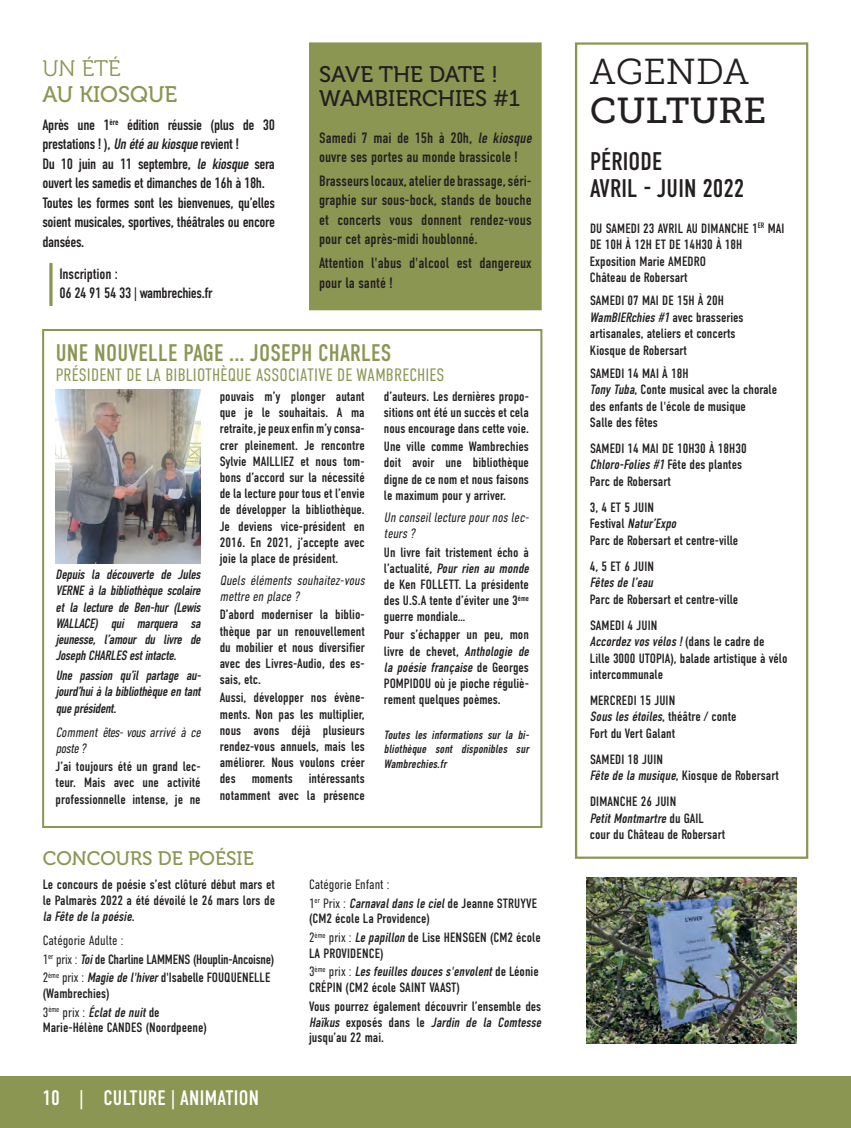
<style>
.page{position:relative;width:851px;height:1128px;background:#fff}
.page>*{position:absolute;margin:0;border:0;box-sizing:border-box;transform-origin:0 0}
.Agenda_Titre_Gras_50{font:36px "Museo Slab 500";color:#231f20}
.Agenda_Titre_Light_1{font:36px "Museo Slab 300";color:#231f20}
.Agenda_Date_10{font:25.5px/27px "DIN Condensed";letter-spacing:.005em;color:#231f20}
.Interview_Titre_Ligh{font:24px "DIN Condensed";letter-spacing:.01em;color:#8b9653}
.t1{font:22.5px/24px "Museo 500";color:#231f20}
.t2{font:22.5px/25.2px "Museo 500";color:#8b9653}
.t3{font:21px "DIN Condensed";letter-spacing:.015em;color:#fff}
.t4{font:19.5px "Museo 500";color:#8b9653}
.Interview_Titre_Ligh-2{font:300 18px "DIN Condensed";letter-spacing:.01em;color:#8b9653}
.TEXTE_10_noir{font:15px/19.5px "DIN Condensed";letter-spacing:-.025em;color:#231f20;text-align:justify}
.TEXTE_10_noir-2{font:15px/19.5px "DIN Condensed";color:#231f20}
.CONTACT2{font:15px/19.5px "DIN Condensed";letter-spacing:-.025em;color:#231f20}
.TEXTE_10_noir-3{font:13.5px/16.2px "DIN Condensed";color:#231f20}
.Agenda_Date_10-2{font:13.5px/16.5px "DIN Condensed";color:#231f20}
.TEXTE_10_noir-4{font:italic 13.5px/16.2px "DIN Condensed";color:#231f20;text-align:justify}
.TEXTE_10_noir-5{font:italic 300 13.5px/16.2px "DIN Condensed";color:#231f20}
.TEXTE_10_noir-6{font:13.5px "DIN Condensed";letter-spacing:-.02em;color:#231f20}
.TEXTE_10_noir-7{font:300 13.5px "DIN Condensed";color:#231f20}
.TEXTE_10_noir-8{font:italic 12px/14.4px "DIN Condensed";color:#231f20;text-align:justify}
.s1{font-family:"Museo 300"}
.s2{font-style:italic}
.s3{font-weight:300}
</style>
<div class="page">
<div style="left:42px;top:329px;width:500px;height:499px;border:2px solid #8b9653"></div>
<img style="left:56px;top:389px;width:145px;height:174px">
<div style="left:0;top:1076px;width:850px;height:52px;background:#8b9653"></div>
<hr style="left:850px;top:1076px;width:1px;height:52px;background:#40ae49">
<img style="left:586px;top:877px;width:210px;height:166px">
<div style="left:310px;top:43px;width:231px;height:267px;background:#8b9653"></div>
<div style="left:309px;top:42px;width:232px;height:268px;border:2px solid #8b9653"></div>
<svg style="left:49px;top:263px;width:4px;height:43px"></svg>
<div style="left:575px;top:42px;width:233px;height:817px;border:2px solid #8b9653"></div>
<p class="t2" style="left:42px;top:56px;width:136px"><span class="s1">UN ÉTÉ<br></span>AU KIOSQUE</p>
<p class="TEXTE_10_noir" style="left:42px;top:115px;width:234px">Après une 1<sup>ère</sup> édition réussie (plus de 30 prestations ! ), <span class="s2">Unétéaukiosque</span>revient !</p>
<p class="TEXTE_10_noir" style="left:42px;top:154px;width:234px">Du 10 juin au 11 septembre, <span class="s2">le kiosque</span> sera ouvert les samedis et dimanches de 16h à 18h.</p>
<p class="TEXTE_10_noir" style="left:42px;top:193px;width:234px">Toutes les formes sont les bienvenues, qu’elles soient musicales, sportives, théâtrales ou encore dansées.</p>
<p class="CONTACT2" style="left:59px;top:264px;width:155px">Inscription :<br>06 24 91 54 33 | wambrechies.fr</p>
<p class="t1" style="left:319px;top:63px;width:203px">SAVE THE DATE !<br>WAMBIERCHIES #1</p>
<p class="TEXTE_10_noir-2" style="left:319px;top:128px;width:217px">Samedi 7 mai de 15h à 20h, <span class="s2">le kiosque </span>ouvre ses portes au monde brassicole !</p>
<p class="TEXTE_10_noir" style="left:319px;top:171px;width:214px">Brasseurs locaux, atelier de brassage, séri&shy;graphie sur sous-bock, stands de bouche et concerts vous donnent rendez-vous pour cet après-midi houblonné.</p>
<p class="TEXTE_10_noir-2" style="left:319px;top:253px;width:214px">Attention l'abus d'alcool est dangereux pour la santé !</p>
<p class="Interview_Titre_Ligh" style="left:56px;top:339px;width:337px">UNE NOUVELLE PAGE ... JOSEPH CHARLES</p>
<p class="Interview_Titre_Ligh-2" style="left:56px;top:364px;width:390px">PRÉSIDENT DE LA BIBLIOTHÈQUE ASSOCIATIVE DE WAMBRECHIES</p>
<p class="TEXTE_10_noir-4" style="left:56px;top:567px;width:149px">Depuis la découverte de Jules VERNE à la bibliothèque scolaire et la lecture de Ben-hur (Lewis WALLACE) qui marquera sa jeunesse, l’amour du livre de JosephCHARLESestintacte.</p>
<p class="TEXTE_10_noir-4" style="left:56px;top:668px;width:149px">Une passion qu’il partage au&shy;jourd’huiàlabibliothèqueentant queprésident.</p>
<p class="TEXTE_10_noir-5" style="left:56px;top:724px;width:149px">Comment êtes-vous arrivé à ce poste?</p>
<p class="TEXTE_10_noir-3" style="left:56px;top:759px;width:146px;text-align:justify">J’ai toujours été un grand lec&shy;teur. Mais avec une activité professionnelle intense, je ne</p>
<p class="TEXTE_10_noir-3" style="left:220px;top:388px;width:146px;text-align:justify">pouvais m’y plonger autant que je le souhaitais. A ma retraite, je peux enfin m’y consa&shy;crer pleinement. Je rencontre Sylvie MAILLIEZ et nous tom&shy;bons d’accord sur la nécessité de la lecture pour tous et l’envie de développer la bibliothèque.<br>Je deviens vice-président en 2016. En 2021, j’accepte avec joie la place de président.</p>
<p class="TEXTE_10_noir-5" style="left:220px;top:572px;width:149px">Quels éléments souhaitez-vous mettre en place ?</p>
<p class="TEXTE_10_noir-3" style="left:220px;top:607px;width:146px;text-align:justify">D’abord moderniser la biblio&shy;thèque par un renouvellement du mobilier et nous diversifier avec des Livres-Audio, des es&shy;sais, etc.</p>
<p class="TEXTE_10_noir-3" style="left:220px;top:690px;width:146px;text-align:justify">Aussi, développer nos évène&shy;ments. Non pas les multiplier, nous avons déjà plusieurs rendez-vous annuels, mais les améliorer. Nous voulons créer des moments intéressants notamment avec la présence</p>
<p class="TEXTE_10_noir-3" style="left:384px;top:388px;width:146px;text-align:justify">d’auteurs. Les dernières propo&shy;sitions ont été un succès et cela nous encourage dans cette voie.</p>
<p class="TEXTE_10_noir-3" style="left:384px;top:439px;width:146px;text-align:justify">Une ville comme Wambrechies doit avoir une bibliothèque digne de ce nom et nous faisons le maximum pour y arriver.</p>
<p class="TEXTE_10_noir-5" style="left:384px;top:510px;width:149px">Un conseillecture pournos lec&shy;teurs ?</p>
<p class="TEXTE_10_noir-3" style="left:384px;top:544px;width:149px">Un livre fait tristement écho à l’actualité, <span class="s2">Pour rien au monde </span>de Ken FOLLETT. La présidente des U.S.A tente d’éviter une 3<sup>ème </sup>guerre mondiale…</p>
<p class="TEXTE_10_noir-3" style="left:384px;top:627px;width:149px">Pour s’échapper un peu, mon livre de chevet, <span class="s2">Anthologie de la poésie française</span> d e G e o r g e s<br>POMPIDOU où je pioche réguliè&shy;rement quelques poèmes.</p>
<p class="TEXTE_10_noir-8" style="left:384px;top:728px;width:149px">Toutes les informations sur la bi&shy;bliothèque sont disponibles sur Wambrechies.fr</p>
<p class="t4" style="left:43px;top:847px;width:212px">CONCOURS DE POÉSIE</p>
<p class="TEXTE_10_noir-3" style="left:43px;top:877px;width:234px;line-height:15.8px;text-align:justify">Le concours de poésie s’est clôturé début mars et le Palmarès 2022 a été dévoilé le 26 mars lors de <span class="s2">la Fête de la poésie</span>.</p>
<p class="TEXTE_10_noir-7" style="left:43px;top:933px;width:82px">Catégorie Adulte :</p>
<p class="TEXTE_10_noir-6" style="left:43px;top:951px;width:233px"><span class="s3">1</span><sup>er</sup> <span class="s3">prix :</span> <span class="s2">Toi</span>de Charline LAMMENS (Houplin-Ancoisne)</p>
<p class="TEXTE_10_noir-3" style="left:43px;top:970px;width:229px;line-height:15.8px"><span class="s3">2</span><sup>ème</sup> <span class="s3">prix :</span> <span class="s2">Magiedel'hiver</span>d'Isabelle FOUQUENELLE (Wambrechies)</p>
<p class="TEXTE_10_noir-3" style="left:43px;top:1004px;width:165px;line-height:15.8px"><span class="s3">3</span><sup>ème</sup> <span class="s3">prix :</span> <span class="s2">Éclatde nuit</span>de<br>Marie-Hélène CANDES (Noordpeene)</p>
<p class="t3" style="left:42px;top:1086px;width:218px">10 | CULTURE | ANIMATION</p>
<p class="TEXTE_10_noir-7" style="left:309px;top:877px;width:82px">Catégorie Enfant :</p>
<p class="TEXTE_10_noir-3" style="left:309px;top:895px;width:229px;line-height:15.8px"><span class="s3">1</span><sup>er</sup> <span class="s3">Prix :</span> <span class="s2">Carnavaldansle ciel</span>de Jeanne STRUYVE (CM2 école La Providence)</p>
<p class="TEXTE_10_noir-3" style="left:309px;top:930px;width:233px;line-height:15.8px"><span class="s3">2</span><sup>ème</sup> <span class="s3">prix :</span> <span class="s2">Le papillon</span> de Lise HENSGEN (CM2 école<br>LA PROVIDENCE)</p>
<p class="TEXTE_10_noir-3" style="left:309px;top:964px;width:231px;line-height:15.8px"><span class="s3">3</span> <sup>è</sup> <sup>m</sup> <sup>e</sup> <span class="s3">p r i x :</span> <span class="s2">Lesfeuillesdoucess'envolent</span>d e L é o n i e<br>CRÉPIN (CM2 école SAINT VAAST)</p>
<p class="TEXTE_10_noir-3" style="left:309px;top:999px;width:236px;line-height:15.8px">Vous pourrez également découvrir l’ensemble des<br><span class="s2">Haïkus</span> e x p o s é s d a n s l e <span class="s2">Jardin de la Comtesse </span>jusqu’au 22 mai.</p>
<p class="Agenda_Titre_Light_1" style="left:590px;top:52px;width:161px">AGENDA</p>
<p class="Agenda_Titre_Gras_50" style="left:590px;top:91px;width:178px">CULTURE</p>
<p class="Agenda_Date_10" style="left:590px;top:148px;width:156px">PÉRIODE<br>AVRIL - JUIN 2022</p>
<p class="Agenda_Date_10-2" style="left:590px;top:220px;width:196px">DU SAMEDI 23 AVRIL AU DIMANCHE 1<sup>ER</sup> MAI<br>DE 10H À 12H ET DE 14H30 À 18H<br>Exposition Marie AMEDRO<br>Château de Robersart</p>
<p class="Agenda_Date_10-2" style="left:590px;top:293px;width:155px">SAMEDI 07 MAI DE 15H À 20H<br><span class="s2">WamBIERchies#1</span> avec brasseries artisanales, ateliers et concerts<br>Kiosque de Robersart</p>
<p class="Agenda_Date_10-2" style="left:590px;top:365px;width:189px">SAMEDI 14 MAI À 18H<br><span class="s2">TonyTuba</span>, Conte musical avec la chorale des enfants de l'école de musique<br>Salle des fêtes</p>
<p class="Agenda_Date_10-2" style="left:590px;top:440px;width:158px">SAMEDI 14 MAI DE 10H30 À 18H30<br><span class="s2">Chloro-Folies#1</span> Fêt e d e s p la n t e s<br>Parc de Robersart</p>
<p class="Agenda_Date_10-2" style="left:590px;top:499px;width:150px">3, 4 ET 5 JUIN<br>Fe st i va l <span class="s2">Natur’Expo<br></span>Parc de Robersart et centre-ville</p>
<p class="Agenda_Date_10-2" style="left:590px;top:558px;width:150px">4, 5 ET 6 JUIN<br><span class="s2">Fêtesde l’eau<br></span>Parc de Robersart et centre-ville</p>
<p class="Agenda_Date_10-2" style="left:590px;top:617px;width:199px">SAMEDI 4 JUIN<br><span class="s2">Accordezvosvélos!</span>( d a n s l e c a d r e d e<br>Lille 3000 UTOPIA), balade artistique à vélo intercommunale</p>
<p class="Agenda_Date_10-2" style="left:590px;top:692px;width:148px">MERCREDI 15 JUIN<br><span class="s2">Souslesétoiles</span>, t h é â t r e / c o n t e<br>Fort du Vert Galant</p>
<p class="Agenda_Date_10-2" style="left:590px;top:751px;width:190px">SAMEDI 18 JUIN<br><span class="s2">Fête de la musique</span>, Kiosque de Robersart</p>
<p class="Agenda_Date_10-2" style="left:590px;top:794px;width:137px">DIMANCHE 26 JUIN<br><span class="s2">PetitMontmartre</span> d u G A I L cour du Château de Robersart</p>
</div>
